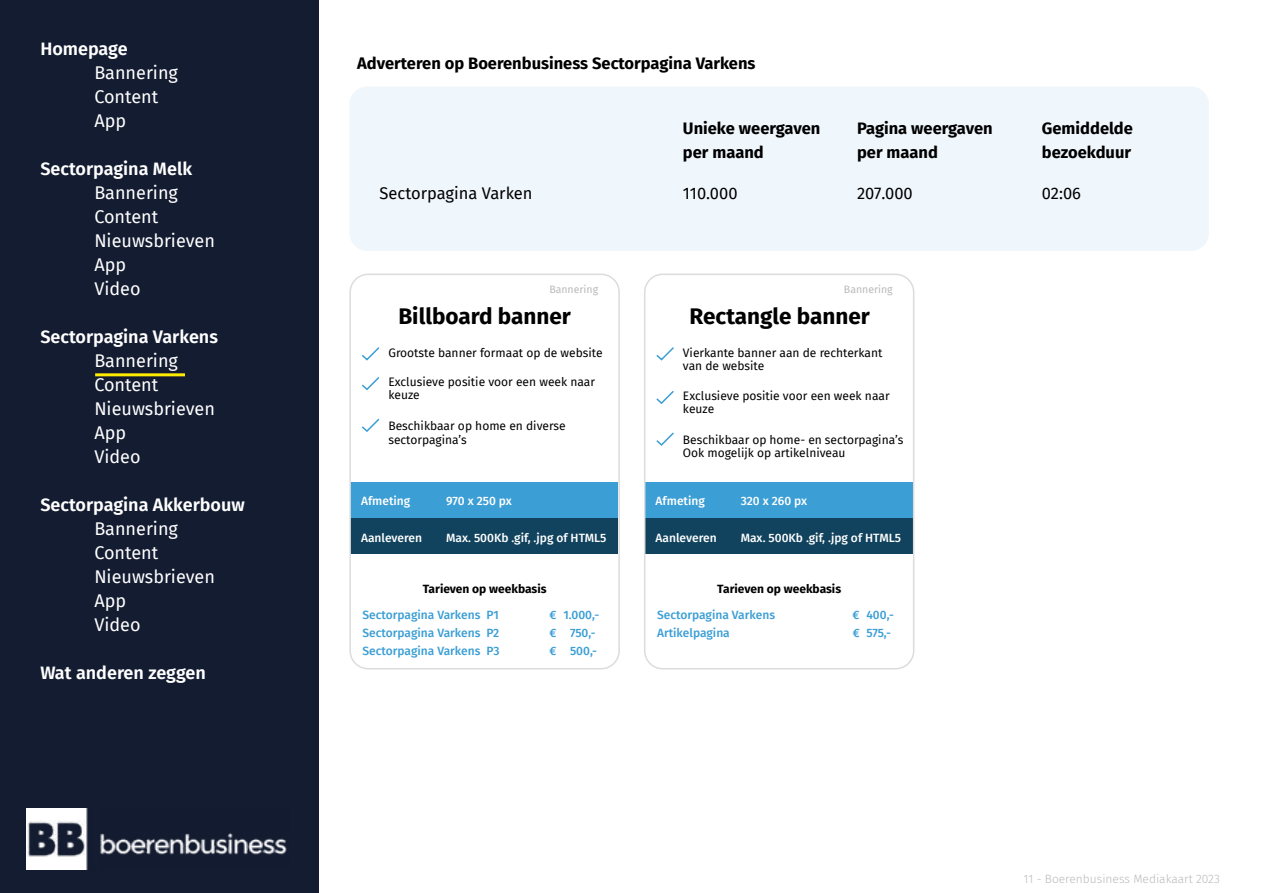
<style>
.page{position:relative;width:1263px;height:893px;background:#fff}
.page>*{position:absolute;margin:0;border:0;box-sizing:border-box;transform-origin:0 0}
.t1{font:700 22.5px "Fira Sans";color:#000}
.t2{font:18px/24px "Fira Sans";color:#fff}
.t3{font:600 18px "Fira Sans";color:#fff}
.t4{font:700 16.5px/24px "Fira Sans";color:#000}
.t5{font:16.5px "Fira Sans";color:#000}
.t6{font:12px/13.5px "Fira Sans";color:#000}
.t7{font:500 12px "Fira Sans";color:#3b9ed5}
.t8{font:500 12px "Fira Sans";color:#fff}
.t9{font:700 12px "Fira Sans";color:#000}
.t10{font:300 12px "Fira Sans";color:#bababa}
.t11{font:10.5px "Fira Sans";color:#bababa}
</style>
<div class="page">
<div style="left:0;top:0;width:319px;height:893px;background:#141c31"></div>
<img style="left:27px;top:809px;width:260px;height:60px">
<hr style="left:95px;top:373px;width:90px;height:3px;background:#ffed00">
<div style="left:349px;top:86px;width:860px;height:165px;background:#eff6fc;border-radius:18px"></div>
<svg style="left:362px;top:347px;width:18px;height:14px"></svg>
<svg style="left:362px;top:377px;width:18px;height:14px"></svg>
<svg style="left:362px;top:418px;width:18px;height:14px"></svg>
<div style="left:350px;top:482px;width:268px;height:36px;background:#3b9ed5"></div>
<div style="left:350px;top:518px;width:268px;height:36px;background:#11435e"></div>
<div style="left:349px;top:274px;width:271px;height:395px;border:2px solid #dcdcdc;border-radius:18px"></div>
<svg style="left:656px;top:347px;width:18px;height:14px"></svg>
<svg style="left:656px;top:390px;width:18px;height:14px"></svg>
<svg style="left:656px;top:432px;width:18px;height:14px"></svg>
<div style="left:645px;top:482px;width:268px;height:36px;background:#3b9ed5"></div>
<div style="left:645px;top:518px;width:268px;height:36px;background:#11435e"></div>
<div style="left:644px;top:274px;width:270px;height:395px;border:2px solid #dcdcdc;border-radius:18px"></div>
<h2 class="t3" style="left:40px;top:34px;width:89px">Homepage</h2>
<h2 class="t2" style="left:94px;top:60px;width:85px">Bannering<br>Content<br>App</h2>
<h2 class="t3" style="left:40px;top:154px;width:153px">Sectorpagina Melk</h2>
<h2 class="t2" style="left:94px;top:180px;width:122px">Bannering<br>Content<br>Nieuwsbrieven<br>App<br>Video</h2>
<h2 class="t3" style="left:40px;top:322px;width:179px">Sectorpagina Varkens</h2>
<h2 class="t2" style="left:94px;top:348px;width:122px">Bannering<br>Content<br>Nieuwsbrieven<br>App<br>Video</h2>
<h2 class="t3" style="left:40px;top:490px;width:206px">Sectorpagina Akkerbouw</h2>
<h2 class="t2" style="left:94px;top:516px;width:122px">Bannering<br>Content<br>Nieuwsbrieven<br>App<br>Video</h2>
<h2 class="t3" style="left:40px;top:658px;width:167px">Wat anderen zeggen</h2>
<h3 class="t4" style="left:357px;top:51px;width:400px">Adverteren op Boerenbusiness Sectorpagina Varkens</h3>
<h3 class="t4" style="left:683px;top:115px;width:139px">Unieke weergaven per maand</h3>
<h3 class="t4" style="left:857px;top:115px;width:137px">Pagina weergaven per maand</h3>
<h3 class="t4" style="left:1042px;top:115px;width:93px">Gemiddelde bezoekduur</h3>
<h3 class="t5" style="left:379px;top:180px;width:155px">Sectorpagina Varken</h3>
<h3 class="t5" style="left:683px;top:180px;width:56px">110.000</h3>
<h3 class="t5" style="left:857px;top:180px;width:57px">207.000</h3>
<h3 class="t5" style="left:1042px;top:180px;width:41px">02:06</h3>
<p class="t11" style="left:549px;top:282px;width:50px">Bannering</p>
<h1 class="t1" style="left:398px;top:297px;width:174px">Billboard banner</h1>
<p class="t6" style="left:388px;top:345px;width:216px">Grootste banner formaat op de website</p>
<p class="t6" style="left:388px;top:375px;width:208px">Exclusieve positie voor een week naar keuze</p>
<p class="t6" style="left:388px;top:419px;width:179px">Beschikbaar op home en diverse sectorpagina’s</p>
<p class="t8" style="left:361px;top:492px;width:51px">Afmeting</p>
<p class="t8" style="left:446px;top:492px;width:67px">970 x 250 px</p>
<p class="t8" style="left:361px;top:528px;width:63px">Aanleveren</p>
<p class="t8" style="left:446px;top:528px;width:162px">Max. 500Kb .gif, .jpg of HTML5</p>
<p class="t9" style="left:423px;top:578px;width:125px">Tarieven op weekbasis</p>
<p class="t7" style="left:362px;top:605px;width:138px">Sectorpagina Varkens P1</p>
<p class="t7" style="left:550px;top:605px;width:51px">€ 1.000,-</p>
<p class="t7" style="left:362px;top:623px;width:138px">Sectorpagina Varkens P2</p>
<p class="t7" style="left:550px;top:623px;width:48px">€ 750,-</p>
<p class="t7" style="left:362px;top:641px;width:138px">Sectorpagina Varkens P3</p>
<p class="t7" style="left:550px;top:641px;width:49px">€ 500,-</p>
<p class="t11" style="left:844px;top:282px;width:50px">Bannering</p>
<h1 class="t1" style="left:690px;top:297px;width:182px">Rectangle banner</h1>
<p class="t6" style="left:683px;top:345px;width:201px">Vierkante banner aan de rechterkant van de website</p>
<p class="t6" style="left:683px;top:388px;width:208px">Exclusieve positie voor een week naar keuze</p>
<p class="t6" style="left:683px;top:433px;width:222px">Beschikbaar op home- en sectorpagina’s<br>Ook mogelijk op artikelniveau</p>
<p class="t8" style="left:656px;top:492px;width:51px">Afmeting</p>
<p class="t8" style="left:741px;top:492px;width:68px">320 x 260 px</p>
<p class="t8" style="left:656px;top:528px;width:63px">Aanleveren</p>
<p class="t8" style="left:741px;top:528px;width:162px">Max. 500Kb .gif, .jpg of HTML5</p>
<p class="t9" style="left:717px;top:578px;width:125px">Tarieven op weekbasis</p>
<p class="t7" style="left:657px;top:606px;width:120px">Sectorpagina Varkens</p>
<p class="t7" style="left:853px;top:606px;width:43px">€ 400,-</p>
<p class="t7" style="left:657px;top:624px;width:74px">Artikelpagina</p>
<p class="t7" style="left:853px;top:624px;width:40px">€ 575,-</p>
<p class="t10" style="left:1023px;top:871px;width:198px">11 - Boerenbusiness Mediakaart 2023</p>
</div>
